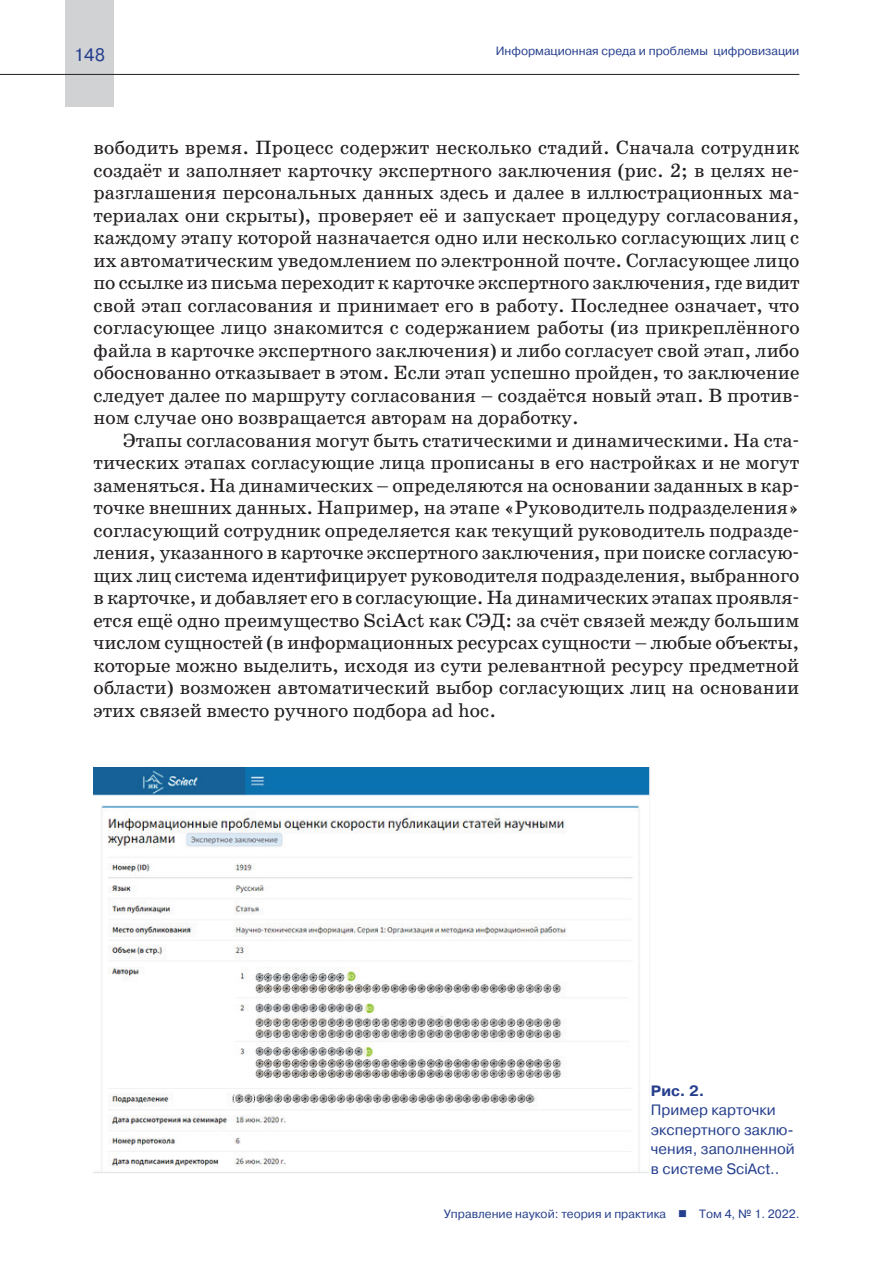
<style>
.page{position:relative;width:893px;height:1263px;background:#fff}
.page>*{position:absolute;margin:0;border:0;box-sizing:border-box;transform-origin:0 0}
.t1{font:19.5px/22.5px "School";color:#231f20;text-align:justify}
.t2{font:18px "Pragmatica";color:#253f8e}
.t3{font:15px/19.5px "Pragmatica";color:#253f8e}
.t4{font:700 15px "Pragmatica";color:#253f8e}
.t5{font:12px "Pragmatica";color:#253f8e}
</style>
<div class="page">
<div style="left:65px;top:0;width:49px;height:106px;background:#d1d2d4"></div>
<hr style="left:0;top:74px;width:799px;height:1px;background:#231f20">
<img style="left:94px;top:767px;width:556px;height:406px">
<p class="t2" style="left:74px;top:44px;width:33px">148</p>
<p class="t5" style="left:496px;top:44px;width:305px">Информационная среда и проблемы цифровизации</p>
<p class="t1" style="left:94px;top:137px;width:708px">вободить время. Процесс содержит несколько стадий. Сначала сотрудник создаёт и заполняет карточку экспертного заключения (рис. 2; в целях не&shy;разглашения персональных данных здесь и далее в иллюстрационных ма&shy;териалах они скрыты), проверяет её и запускает процедуру согласования, каждому этапу которой назначается одно или несколько согласующих лиц с их автоматическим уведомлением по электронной почте. Согласующее лицо по ссылке из письма переходит к карточке экспертного заключения, где видит свой этап согласования и принимает его в работу. Последнее означает, что согласующее лицо знакомится с содержанием работы (из прикреплённого файла в карточке экспертного заключения) и либо согласует свой этап, либо обоснованно отказывает в этом. Если этап успешно пройден, то заключение следует далее по маршруту согласования – создаётся новый этап. В против&shy;ном случае оно возвращается авторам на доработку.</p>
<p class="t1" style="left:94px;top:429px;width:708px;text-indent:30px">Этапы согласования могут быть статическими и динамическими. На ста&shy;тических этапах согласующие лица прописаны в его настройках и не могут заменяться. На динамических – определяются на основании заданных в кар&shy;точке внешних данных. Например, на этапе «Руководитель подразделения» согласующий сотрудник определяется как текущий руководитель подразде&shy;ления, указанного в карточке экспертного заключения, при поиске согласую&shy;щих лиц система идентифицирует руководителя подразделения, выбранного в карточке, и добавляет его в согласующие. На динамических этапах проявля&shy;ется ещё одно преимущество SciAct как СЭД: за счёт связей между большим числом сущностей (в информационных ресурсах сущности – любые объекты, которые можно выделить, исходя из сути релевантной ресурсу предметной области) возможен автоматический выбор согласующих лиц на основании этих связей вместо ручного подбора ad hoc.</p>
<p class="t4" style="left:651px;top:1081px;width:55px">Рис. 2.</p>
<p class="t3" style="left:651px;top:1100px;width:145px">Пример карточки экспертного заклю&shy;чения, заполненной в системе SciAct..</p>
<p class="t5" style="left:444px;top:1206px;width:357px">Управление наукой: теория и практика ■ Том 4, № 1. 2022.</p>
</div>
